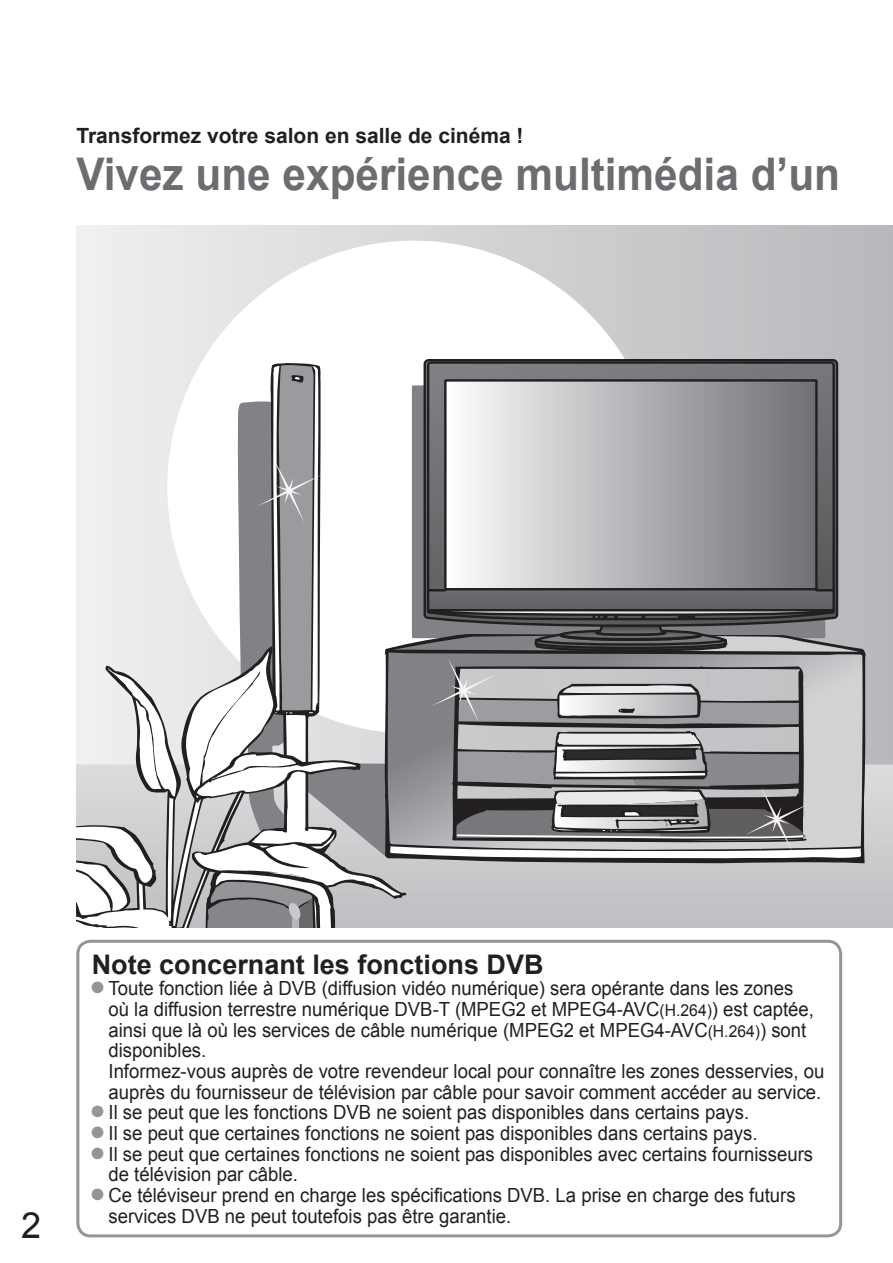
<style>
.page{position:relative;width:893px;height:1263px;background:#fff}
.page>*{position:absolute;margin:0;border:0;box-sizing:border-box;transform-origin:0 0}
.t1{font:700 45px "Arial";color:#6c6d70;scale:.94 1}
.t2{font:36px "Arial";color:#231f20}
.t3{font:700 27px "Arial";color:#231f20}
.t4{font:27px/20.7px "Arial";color:#939598;text-align:justify}
.t5{font:700 21px "Arial";color:#231f20}
.t6{font:19.5px/20.7px "Arial";color:#231f20;scale:.95 1}
.s1{font-size:16.5px}
</style>
<div class="page">
<div style="left:76px;top:225px;width:816px;height:702px;background:linear-gradient(to right,#f1f1f3,#b4b5b7)"></div>
<svg style="left:862px;top:764px;width:30px;height:163px;background:#c4c5c7"></svg>
<div style="left:167px;top:241px;width:493px;height:493px;background:#fff;border-radius:50%"></div>
<svg style="left:76px;top:363px;width:786px;height:564px"></svg>
<div style="left:76px;top:940px;width:766px;height:297px;border:3px solid #939598;border-radius:13px"></div>
<p class="t5" style="left:76px;top:124px;width:449px">Transformez votre salon en salle de cinéma !</p>
<h1 class="t1" style="left:76px;top:149px;width:813px">Vivez une expérience multimédia d’un</h1>
<h2 class="t2" style="left:21px;top:1206px;width:22px">2</h2>
<h3 class="t3" style="left:92px;top:950px;width:453px">Note concernant les fonctions DVB</h3>
<p class="t6" style="left:108px;top:978px;width:755px">Toute fonction liée à DVB (diffusion vidéo numérique) sera opérante dans les zones<br>où la diffusion terrestre numérique DVB-T (MPEG2 et MPEG4-AVC<span class="s1">(H.264)</span>) est captée, ainsi que là où les services de câble numérique (MPEG2 et MPEG4-AVC<span class="s1">(H.264)</span>) sont disponibles.<br>Informez-vous auprès de votre revendeur local pour connaître les zones desservies, ou auprès du fournisseur de télévision par câble pour savoir comment accéder au service.<br>Il se peut que les fonctions DVB ne soient pas disponibles dans certains pays.<br>Il se peut que certaines fonctions ne soient pas disponibles dans certains pays.<br>Il se peut que certaines fonctions ne soient pas disponibles avec certains fournisseurs de télévision par câble.<br>Ce téléviseur prend en charge les spécifications DVB. La prise en charge des futurs services DVB ne peut toutefois pas être garantie.</p>
<h3 class="t4" style="left:89px;top:975px;width:18px">●</h3>
<h3 class="t4" style="left:89px;top:1100px;width:18px">● ● ●</h3>
<h3 class="t4" style="left:89px;top:1182px;width:18px">●</h3>
</div>
